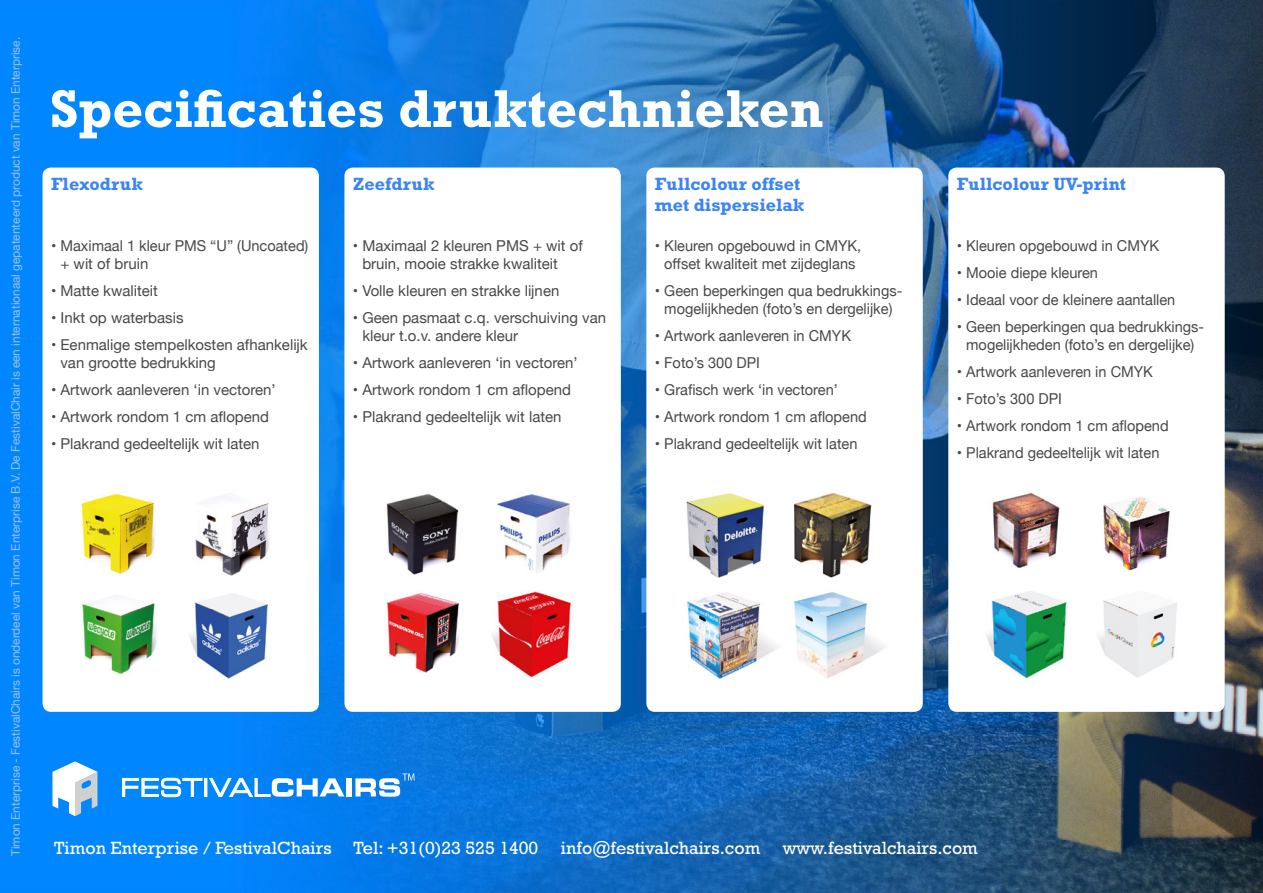
<style>
.page{position:relative;width:1263px;height:893px;background:#fff}
.page>*{position:absolute;margin:0;border:0;box-sizing:border-box;transform-origin:0 0}
.t1{font:700 54px "Rockwell";color:#fff}
.t2{font:18px "Rockwell";color:#fff}
.t3{font:700 18px/21px "Rockwell";color:#3b84f5}
.t4{font:15px/18px "Helvetica Neue";color:#484847}
.t5{font:11.85px "Helvetica Neue";color:#9dc2fa}
</style>
<div class="page">
<img style="left:0;top:0;width:1263px;height:893px">
<div style="left:43px;top:168px;width:276px;height:544px;background:#fff;border-radius:9px"></div>
<div style="left:344px;top:168px;width:277px;height:544px;background:#fff;border-radius:9px"></div>
<div style="left:646px;top:168px;width:277px;height:544px;background:#fff;border-radius:9px"></div>
<div style="left:948px;top:168px;width:277px;height:544px;background:#fff;border-radius:9px"></div>
<img style="left:81px;top:493px;width:189px;height:186px">
<img style="left:386px;top:493px;width:185px;height:185px">
<img style="left:986px;top:493px;width:191px;height:186px">
<img style="left:686px;top:493px;width:199px;height:186px">
<div style="left:347px;top:778px;width:5px;height:18px;background:#fff"></div>
<svg style="left:355px;top:773px;width:60px;height:24px"></svg>
<svg style="left:52px;top:761px;width:46px;height:55px"></svg>
<svg style="left:122px;top:778px;width:222px;height:19px"></svg>
<p class="t5" style="left:7px;top:856px;width:820px;rotate:-90deg">Timon Enterprise - FestivalChairs is onderdeel van Timon Enterprise B.V. De FestivalChair is een internationaal gepatenteerd product van Timon Enterprise.</p>
<h1 class="t1" style="left:50px;top:77px;width:775px">Specificaties druktechnieken</h1>
<p class="t3" style="left:51px;top:173px;width:93px">Flexodruk</p>
<p class="t3" style="left:353px;top:173px;width:83px">Zeefdruk</p>
<p class="t3" style="left:655px;top:173px;width:151px">Fullcolour offset met dispersielak</p>
<p class="t4" style="left:655px;top:237px;width:208px;text-align:center">• Kleuren opgebouwd in CMYK, offset kwaliteit met zijdeglans</p>
<p class="t4" style="left:655px;top:282px;width:249px;text-align:center">• Geen beperkingen qua bedrukkings&shy;mogelijkheden (foto’s en dergelijke)</p>
<p class="t4" style="left:655px;top:327px;width:198px">• Artwork aanleveren in CMYK</p>
<p class="t4" style="left:655px;top:354px;width:107px">• Foto’s 300 DPI</p>
<p class="t4" style="left:655px;top:381px;width:184px">• Grafisch werk ‘in vectoren’</p>
<p class="t4" style="left:655px;top:408px;width:213px">• Artwork rondom 1 cm aflopend</p>
<p class="t4" style="left:655px;top:435px;width:204px">• Plakrand gedeeltelijk wit laten</p>
<p class="t4" style="left:60px;top:238px;width:249px;text-indent:-9px">• Maximaal 1 kleur PMS “U” (Uncoated) + wit of bruin</p>
<p class="t4" style="left:51px;top:283px;width:108px">• Matte kwaliteit</p>
<p class="t4" style="left:51px;top:310px;width:134px">• Inkt op waterbasis</p>
<p class="t4" style="left:60px;top:337px;width:249px;text-indent:-9px">• Eenmalige stempelkosten afhankelijk van grootte bedrukking</p>
<p class="t4" style="left:51px;top:382px;width:226px">• Artwork aanleveren ‘in vectoren’</p>
<p class="t4" style="left:51px;top:409px;width:220px">• Artwork rondom 1 cm aflopend</p>
<p class="t4" style="left:51px;top:436px;width:210px">• Plakrand gedeeltelijk wit laten</p>
<p class="t4" style="left:362px;top:238px;width:222px;text-indent:-9px">• Maximaal 2 kleuren PMS + wit of bruin, mooie strakke kwaliteit</p>
<p class="t4" style="left:353px;top:283px;width:208px">• Volle kleuren en strakke lijnen</p>
<p class="t4" style="left:362px;top:310px;width:245px;text-indent:-9px">• Geen pasmaat c.q. verschuiving van kleur t.o.v. andere kleur</p>
<p class="t4" style="left:353px;top:355px;width:226px">• Artwork aanleveren ‘in vectoren’</p>
<p class="t4" style="left:353px;top:382px;width:220px">• Artwork rondom 1 cm aflopend</p>
<p class="t4" style="left:353px;top:409px;width:210px">• Plakrand gedeeltelijk wit laten</p>
<p class="t3" style="left:957px;top:173px;width:171px">Fullcolour UV-print</p>
<p class="t4" style="left:957px;top:237px;width:204px">• Kleuren opgebouwd in CMYK</p>
<p class="t4" style="left:957px;top:264px;width:143px">• Mooie diepe kleuren</p>
<p class="t4" style="left:957px;top:291px;width:220px">• Ideaal voor de kleinere aantallen</p>
<p class="t4" style="left:957px;top:318px;width:249px;text-align:center">• Geen beperkingen qua bedrukkings&shy;mogelijkheden (foto’s en dergelijke)</p>
<p class="t4" style="left:957px;top:363px;width:198px">• Artwork aanleveren in CMYK</p>
<p class="t4" style="left:957px;top:390px;width:107px">• Foto’s 300 DPI</p>
<p class="t4" style="left:957px;top:417px;width:213px">• Artwork rondom 1 cm aflopend</p>
<p class="t4" style="left:957px;top:444px;width:204px">• Plakrand gedeeltelijk wit laten</p>
<p class="t2" style="left:54px;top:837px;width:707px">Timon Enterprise / FestivalChairs Tel: +31(0)23 525 1400 info@festivalchairs.com</p>
<p class="t2" style="left:783px;top:837px;width:197px">www.festivalchairs.com</p>
</div>
